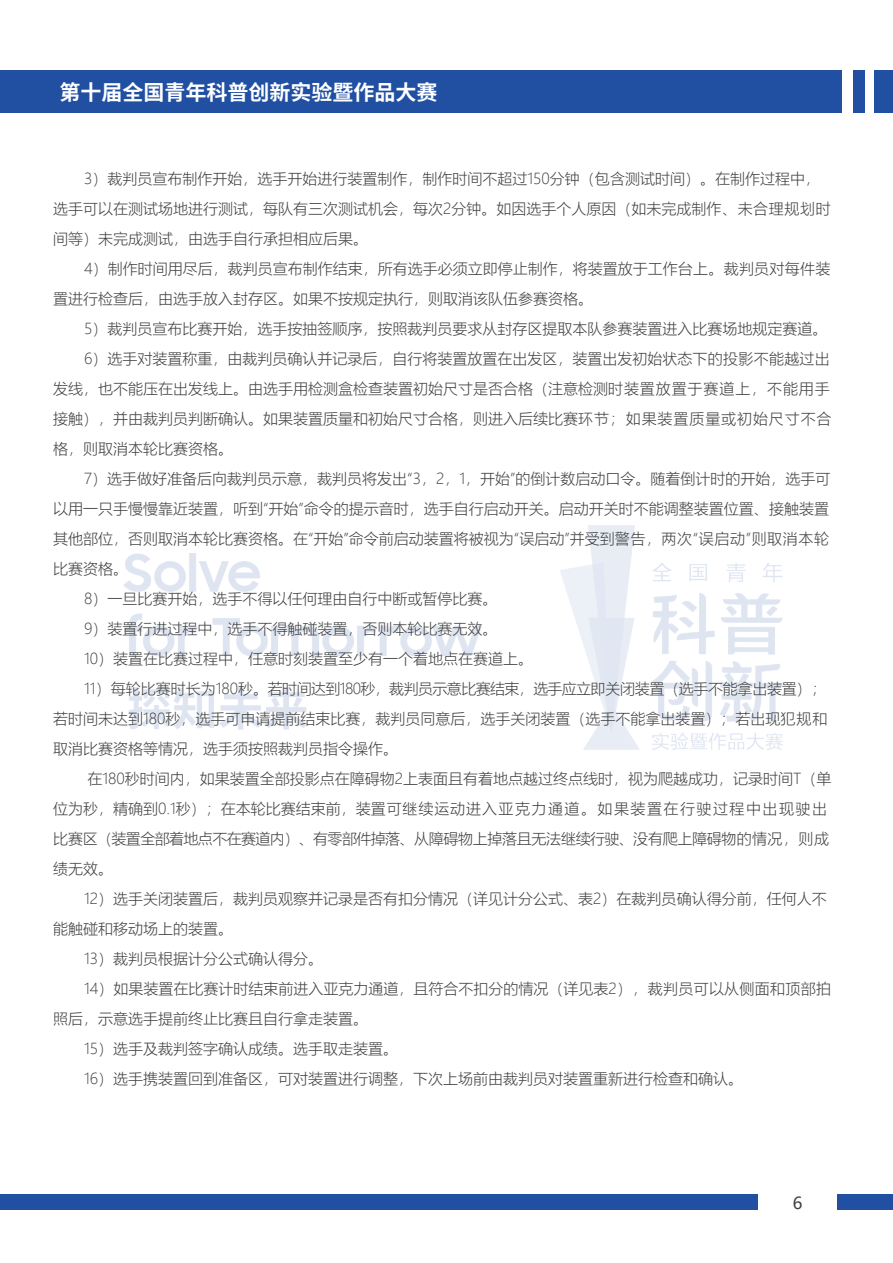
<style>
.page{position:relative;width:893px;height:1263px;background:#fff}
.page>*{position:absolute;margin:0;border:0;box-sizing:border-box;transform-origin:0 0}
.t1{font:700 21px "Source Han Sans CN";color:#fff}
.t2{font:16.5px "Microsoft Ya Hei";color:#3e3e3f}
.t3{font:300 15px/30px "Microsoft Ya Hei";color:#3e3e3f}
.t4{font:300 15px "Microsoft Ya Hei";letter-spacing:-.02em;color:#3e3e3f}
.t5{font:300 15px "Microsoft Ya Hei";letter-spacing:.06em;color:#3e3e3f}
</style>
<div class="page">
<img style="left:123px;top:553px;width:358px;height:177px">
<img style="left:560px;top:525px;width:223px;height:225px">
<div style="left:0;top:1194px;width:893px;height:15px;background:#2150a3"></div>
<div style="left:758px;top:1193px;width:79px;height:19px;background:#fff"></div>
<div style="left:0;top:71px;width:893px;height:42px;background:#2150a3"></div>
<div style="left:842px;top:62px;width:11px;height:51px;background:#fff"></div>
<div style="left:865px;top:67px;width:9px;height:51px;background:#fff"></div>
<h1 class="t1" style="left:59px;top:80px;width:380px">第十届全国青年科普创新实验暨作品大赛</h1>
<p class="t3" style="left:53px;top:164px;width:779px;text-indent:31px">3）裁判员宣布制作开始，选手开始进行装置制作，制作时间不超过150分钟（包含测试时间）。在制作过程中，选手可以在测试场地进行测试，每队有三次测试机会，每次2分钟。如因选手个人原因（如未完成制作、未合理规划时间等）未完成测试，由选手自行承担相应后果。</p>
<p class="t3" style="left:53px;top:254px;width:779px;text-indent:31px">4）制作时间用尽后，裁判员宣布制作结束，所有选手必须立即停止制作，将装置放于工作台上。裁判员对每件装置进行检查后，由选手放入封存区。如果不按规定执行，则取消该队伍参赛资格。</p>
<p class="t3" style="left:84px;top:314px;width:745px">5）裁判员宣布比赛开始，选手按抽签顺序，按照裁判员要求从封存区提取本队参赛装置进入比赛场地规定赛道。</p>
<p class="t3" style="left:84px;top:344px;width:747px">6）选手对装置称重，由裁判员确认并记录后，自行将装置放置在出发区，装置出发初始状态下的投影不能越过出</p>
<p class="t3" style="left:53px;top:374px;width:778px">发线，也不能压在出发线上。由选手用检测盒检查装置初始尺寸是否合格（注意检测时装置放置于赛道上，不能用手</p>
<p class="t3" style="left:53px;top:404px;width:780px">接触），并由裁判员判断确认。如果装置质量和初始尺寸合格，则进入后续比赛环节；如果装置质量或初始尺寸不合</p>
<p class="t3" style="left:53px;top:434px;width:182px">格，则取消本轮比赛资格。</p>
<p class="t3" style="left:84px;top:464px;width:748px">7）选手做好准备后向裁判员示意，裁判员将发出“3，2，1，开始”的倒计数启动口令。随着倒计时的开始，选手可</p>
<p class="t3" style="left:53px;top:494px;width:777px">以用一只手慢慢靠近装置，听到“开始”命令的提示音时，选手自行启动开关。启动开关时不能调整装置位置、接触装置</p>
<p class="t3" style="left:53px;top:524px;width:777px">其他部位，否则取消本轮比赛资格。在“开始”命令前启动装置将被视为“误启动”并受到警告，两次“误启动”则取消本轮</p>
<p class="t3" style="left:53px;top:554px;width:77px">比赛资格。</p>
<p class="t3" style="left:84px;top:584px;width:415px">8）一旦比赛开始，选手不得以任何理由自行中断或暂停比赛。</p>
<p class="t3" style="left:84px;top:614px;width:415px">9）装置行进过程中，选手不得触碰装置，否则本轮比赛无效。</p>
<p class="t3" style="left:84px;top:644px;width:451px">10）装置在比赛过程中，任意时刻装置至少有一个着地点在赛道上。</p>
<p class="t4" style="left:84px;top:679px;width:744px">11）每轮比赛时长为180秒。若时间达到180秒，裁判员示意比赛结束，选手应立即关闭装置（选手不能拿出装置）；</p>
<p class="t3" style="left:53px;top:704px;width:776px">若时间未达到180秒，选手可申请提前结束比赛，裁判员同意后，选手关闭装置（选手不能拿出装置）；若出现犯规和</p>
<p class="t3" style="left:53px;top:734px;width:347px">取消比赛资格等情况，选手须按照裁判员指令操作。</p>
<p class="t3" style="left:87px;top:764px;width:746px">在180秒时间内，如果装置全部投影点在障碍物2上表面且有着地点越过终点线时，视为爬越成功，记录时间T（单</p>
<p class="t5" style="left:53px;top:799px;width:776px">位为秒，精确到0.1秒）；在本轮比赛结束前，装置可继续运动进入亚克力通道。如果装置在行驶过程中出现驶出</p>
<p class="t4" style="left:53px;top:829px;width:778px">比赛区（装置全部着地点不在赛道内）、有零部件掉落、从障碍物上掉落且无法继续行驶、没有爬上障碍物的情况，则成</p>
<p class="t3" style="left:53px;top:854px;width:62px">绩无效。</p>
<p class="t3" style="left:84px;top:884px;width:744px">12）选手关闭装置后，裁判员观察并记录是否有扣分情况（详见计分公式、表2）在裁判员确认得分前，任何人不</p>
<p class="t3" style="left:53px;top:914px;width:182px">能触碰和移动场上的装置。</p>
<p class="t3" style="left:84px;top:944px;width:241px">13）裁判员根据计分公式确认得分。</p>
<p class="t3" style="left:84px;top:974px;width:748px">14）如果装置在比赛计时结束前进入亚克力通道，且符合不扣分的情况（详见表2），裁判员可以从侧面和顶部拍</p>
<p class="t3" style="left:53px;top:1004px;width:317px">照后，示意选手提前终止比赛且自行拿走装置。</p>
<p class="t3" style="left:84px;top:1034px;width:316px">15）选手及裁判签字确认成绩。选手取走装置。</p>
<p class="t3" style="left:84px;top:1064px;width:661px">16）选手携装置回到准备区，可对装置进行调整，下次上场前由裁判员对装置重新进行检查和确认。</p>
<p class="t2" style="left:793px;top:1192px;width:11px">6</p>
</div>
